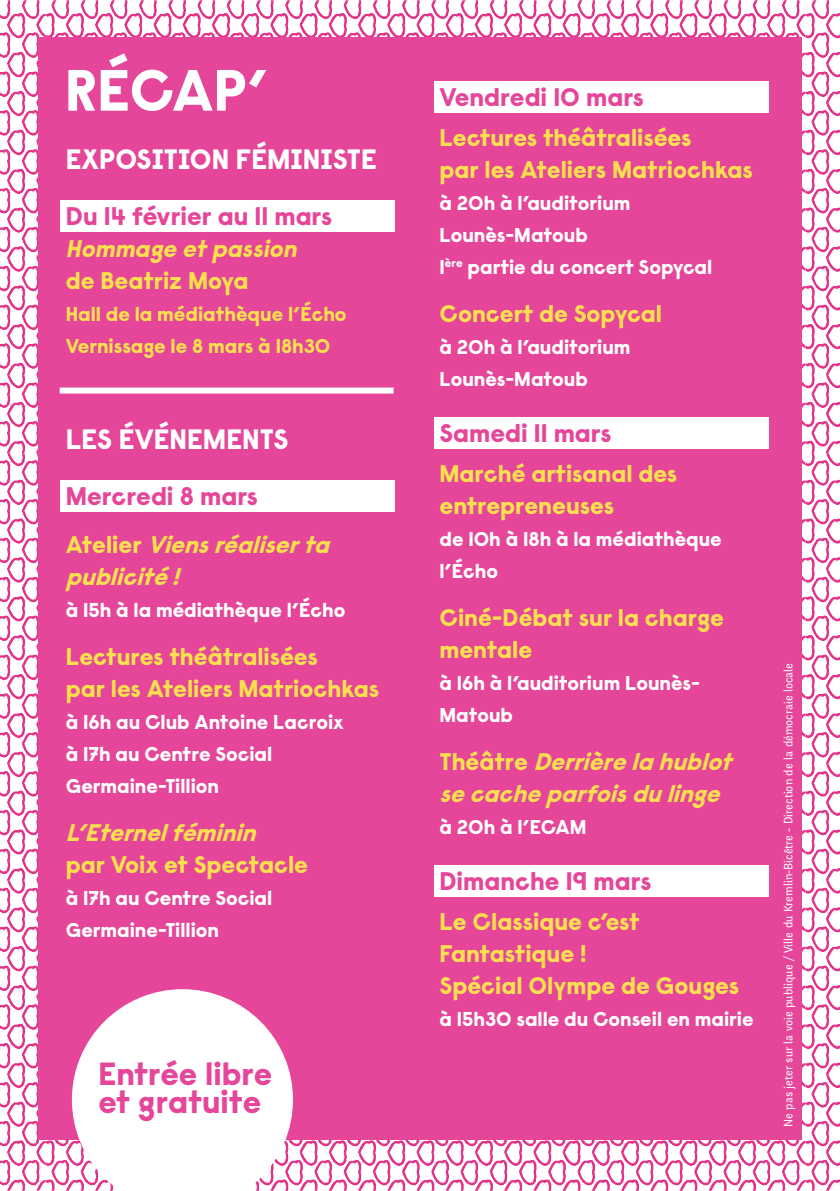
<style>
.page{position:relative;width:840px;height:1191px;background:#fff}
.page>*{position:absolute;margin:0;border:0;box-sizing:border-box;transform-origin:0 0}
.titre{font:800 58.2px "Raisonne Pro";letter-spacing:-.005em;color:#fff}
.t1{font:800 32px/28px "Raisonne Pro";color:#e54699}
.t2{font:800 28px "Raisonne Pro";color:#fff}
.t3{font:800 25.4px "Raisonne Pro";color:#e54699}
.t4{font:800 24px/32px "Raisonne Pro";color:#fadf4f}
.t5{font:italic 800 24px/32px "Raisonne Pro";color:#fadf4f}
.t6{font:800 20px/32px "Raisonne Pro";color:#fff}
.t7{font:800 20px/32px "Raisonne Pro";color:#fadf4f}
.t8{font:12px "Fengardo Neue";color:#fff}
.s1{font-style:normal}
</style>
<div class="page">
<img style="left:0;top:0;width:839px;height:1191px">
<div style="left:38px;top:37px;width:763px;height:1102px;background:#e54699"></div>
<div style="left:60px;top:200px;width:335px;height:31px;background:#fff"></div>
<div style="left:60px;top:480px;width:335px;height:31px;background:#fff"></div>
<div style="left:433px;top:81px;width:335px;height:31px;background:#fff"></div>
<div style="left:433px;top:417px;width:335px;height:31px;background:#fff"></div>
<div style="left:433px;top:865px;width:335px;height:31px;background:#fff"></div>
<div style="left:60px;top:387px;width:333px;height:6px;background:#fff"></div>
<svg style="left:72px;top:989px;width:221px;height:202px;fill:#fff"></svg>
<p class="titre" style="left:65px;top:50px;width:205px">RÉCAP’</p>
<p class="t2" style="left:66px;top:140px;width:312px">EXPOSITION FÉMINISTE</p>
<p class="t3" style="left:66px;top:198px;width:268px">Du 14 février au 11 mars</p>
<p class="t5" style="left:66px;top:232px;width:238px">Hommage etpassion</p>
<p class="t4" style="left:66px;top:264px;width:184px">de Beatriz Moya</p>
<p class="t7" style="left:66px;top:297px;width:282px">Hall de la médiathèque l’Écho<br>Vernissage le 8 mars à 18h30</p>
<p class="t2" style="left:66px;top:420px;width:224px">LES ÉVÉNEMENTS</p>
<p class="t3" style="left:66px;top:478px;width:193px">Mercredi 8 mars</p>
<p class="t5" style="left:66px;top:528px;width:273px"><span class="s1">A t e l i e r</span> Viensréaliserta publicité!</p>
<p class="t6" style="left:66px;top:593px;width:281px">à 15h à la médiathèque l’Écho</p>
<p class="t4" style="left:66px;top:640px;width:253px">Lectures théâtralisées</p>
<p class="t4" style="left:66px;top:672px;width:315px">par les Ateliers Matriochkas</p>
<p class="t6" style="left:66px;top:705px;width:279px">à 16h au Club Antoine Lacroix</p>
<p class="t6" style="left:66px;top:737px;width:208px">à 17h au Centre Social</p>
<p class="t6" style="left:66px;top:769px;width:155px">Germaine-Tillion</p>
<p class="t5" style="left:66px;top:816px;width:199px">L’Eternelféminin</p>
<p class="t4" style="left:66px;top:848px;width:244px">par Voix et Spectacle</p>
<p class="t6" style="left:66px;top:881px;width:208px">à 17h au Centre Social</p>
<p class="t6" style="left:66px;top:913px;width:155px">Germaine-Tillion</p>
<p class="t1" style="left:98px;top:1059px;width:175px">Entrée libre et gratuite</p>
<p class="t3" style="left:439px;top:79px;width:206px">Vendredi 10 mars</p>
<p class="t4" style="left:439px;top:121px;width:253px">Lectures théâtralisées</p>
<p class="t4" style="left:439px;top:153px;width:315px">par les Ateliers Matriochkas</p>
<p class="t6" style="left:439px;top:186px;width:192px">à 20h à l’auditorium</p>
<p class="t6" style="left:439px;top:218px;width:150px">Lounès-Matoub</p>
<p class="t6" style="left:439px;top:250px;width:274px">1<sup>ère</sup> partie du concert Sopycal</p>
<p class="t4" style="left:439px;top:297px;width:224px">Concert de Sopycal</p>
<p class="t6" style="left:439px;top:330px;width:192px">à 20h à l’auditorium</p>
<p class="t6" style="left:439px;top:362px;width:150px">Lounès-Matoub</p>
<p class="t3" style="left:439px;top:415px;width:173px">Samedi 11 mars</p>
<p class="t4" style="left:439px;top:457px;width:239px">Marché artisanal des entrepreneuses</p>
<p class="t6" style="left:439px;top:522px;width:284px">de 10h à 18h à la médiathèque l’Écho</p>
<p class="t4" style="left:439px;top:601px;width:286px">Ciné-Débat sur la charge mentale</p>
<p class="t6" style="left:439px;top:666px;width:262px">à 16h à l’auditorium Lounès-<br>Matoub</p>
<p class="t5" style="left:439px;top:745px;width:301px"><span class="s1">T h é â t r e</span> Derrièrelahublot</p>
<p class="t5" style="left:439px;top:777px;width:289px">secacheparfoisdulinge</p>
<p class="t6" style="left:439px;top:810px;width:148px">à 20h à l’ECAM</p>
<p class="t3" style="left:439px;top:863px;width:213px">Dimanche 19 mars</p>
<p class="t4" style="left:439px;top:905px;width:202px">Le Classique c’est<br>Fantastique !</p>
<p class="t4" style="left:439px;top:969px;width:301px">Spécial Olympe de Gouges</p>
<p class="t6" style="left:439px;top:1002px;width:315px">à 15h30 salle du Conseil en mairie</p>
<p class="t8" style="left:781px;top:1126px;width:465px;rotate:-90deg">Ne pas jeter sur la voie publique / Ville du Kremlin-Bicêtre - Direction de la démocraie locale</p>
</div>
